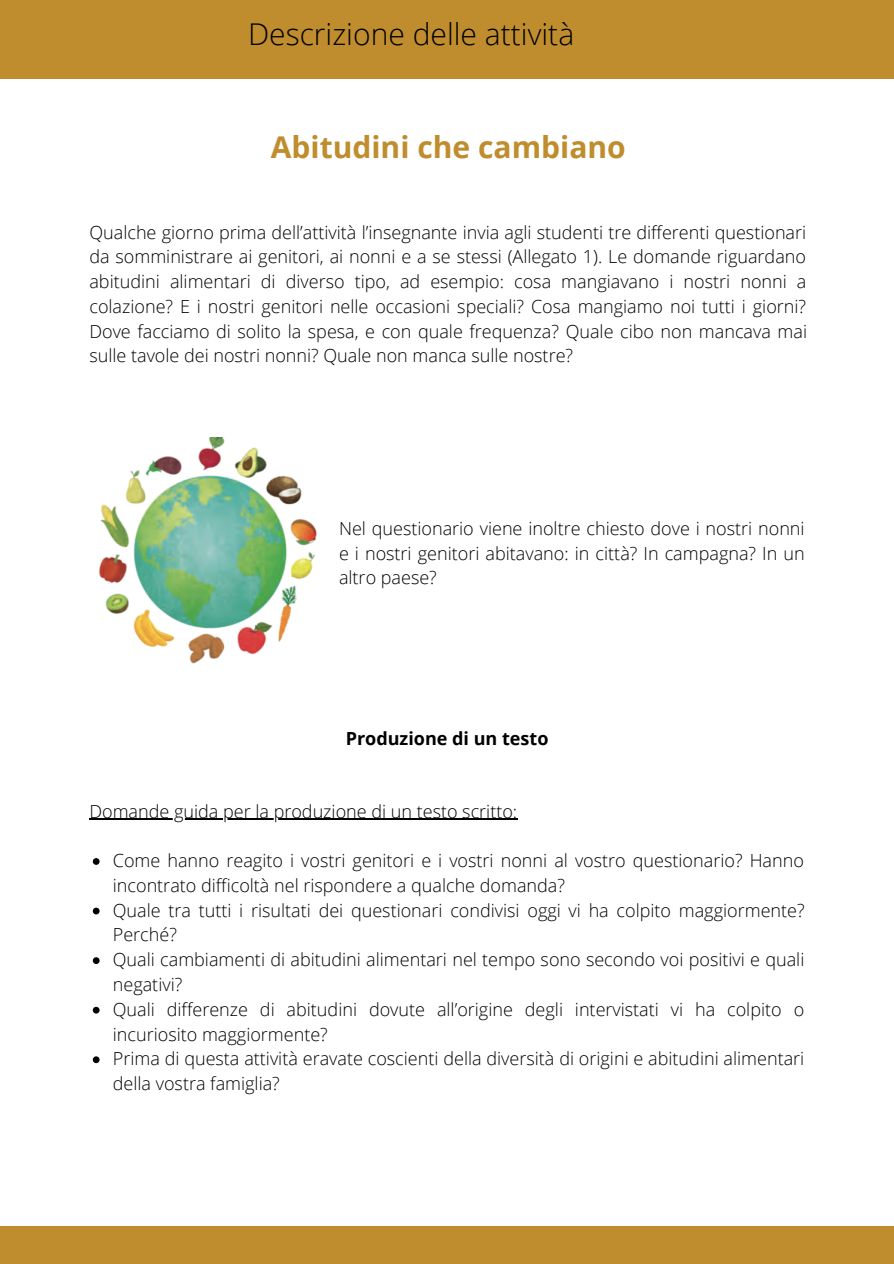
<style>
.page{position:relative;width:894px;height:1264px;background:#fff}
.page>*{position:absolute;margin:0;border:0;box-sizing:border-box;transform-origin:0 0}
.t1{font:300 30px "Open Sans";color:#000}
.t2{font:700 30px "Open Sans";color:#bf8d2d}
.t3{font:300 18px/24.8px "Open Sans";color:#000;text-align:justify}
.t4{font:700 18px "Open Sans";color:#000}
</style>
<div class="page">
<div style="left:0;top:1226px;width:893px;height:37px;background:#bf8d2d"></div>
<div style="left:0;top:0;width:893px;height:78px;background:#bf8d2d"></div>
<img style="left:99px;top:438px;width:218px;height:226px">
<svg style="left:93px;top:858px;width:6px;height:6px"></svg>
<svg style="left:93px;top:907px;width:6px;height:7px"></svg>
<svg style="left:93px;top:957px;width:6px;height:7px"></svg>
<svg style="left:93px;top:1006px;width:6px;height:7px"></svg>
<svg style="left:93px;top:1056px;width:6px;height:7px"></svg>
<hr style="left:89px;top:818px;width:428px;height:1px;background:#000">
<h1 class="t1" style="left:248px;top:13px;width:328px">Descrizione delle attività</h1>
<h1 class="t2" style="left:271px;top:126px;width:356px">Abitudini che cambiano</h1>
<p class="t3" style="left:89px;top:219px;width:719px">Qualche giorno prima dell’attività l’insegnante invia agli studenti tre differenti questionari da somministrare ai genitori, ai nonni e a se stessi (Allegato 1). Le domande riguardano abitudini alimentari di diverso tipo, ad esempio: cosa mangiavano i nostri nonni a colazione? E i nostri genitori nelle occasioni speciali? Cosa mangiamo noi tutti i giorni?<br>Dove facciamo di solito la spesa, e con quale frequenza? Quale cibo non mancava mai sulle tavole dei nostri nonni? Quale non manca sulle nostre?</p>
<p class="t3" style="left:339px;top:515px;width:467px">Nel questionario viene inoltre chiesto dove i nostri nonni e i nostri genitori abitavano: in città? In campagna? In un altro paese?</p>
<p class="t4" style="left:345px;top:726px;width:204px">Produzione di un testo</p>
<p class="t3" style="left:89px;top:798px;width:429px">Domande guida per la produzione di un testo scritto:</p>
<p class="t3" style="left:113px;top:847px;width:693px;text-align:left">Come hanno reagito i vostri genitori e i vostri nonni al vostro questionario? Hanno incontrato difficoltà nel rispondere a qualche domanda?<br>Quale tra tutti i risultati dei questionari condivisi oggi vi ha colpito maggiormente?<br>Perché?<br>Quali cambiamenti di abitudini alimentari nel tempo sono secondo voi positivi e quali negativi?<br>Quali differenze di abitudini dovute all’origine degli intervistati vi ha colpito o incuriosito maggiormente?<br>Prima di questa attività eravate coscienti della diversità di origini e abitudini alimentari della vostra famiglia?</p>
</div>
